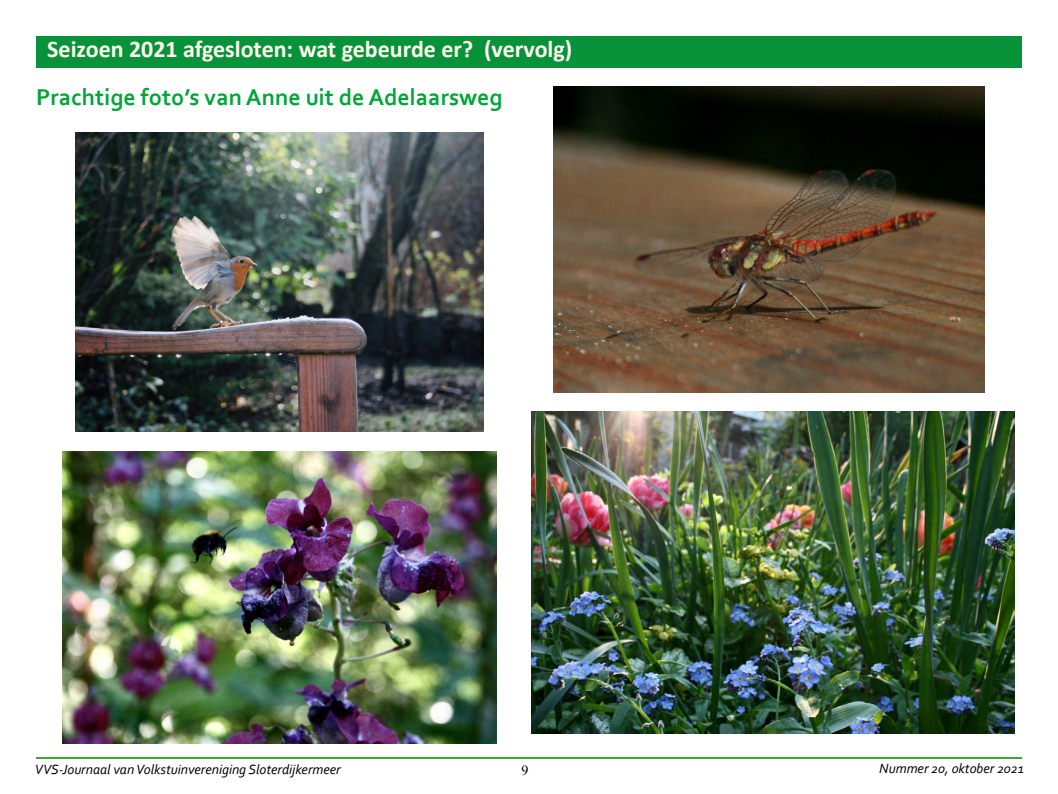
<style>
.page{position:relative;width:1058px;height:794px;background:#fff}
.page>*{position:absolute;margin:0;border:0;box-sizing:border-box;transform-origin:0 0}
.t1{font:700 24px "Calibri";color:#fffdf0}
.t2{font:700 24px "Corbel";color:#03a439}
.t3{font:italic 14px "Corbel";color:#000}
.t4{font:14px "Times New Roman";color:#000}
</style>
<div class="page">
<hr style="left:36px;top:757px;width:985px;height:2px;background:#3fa535">
<div style="left:36px;top:36px;width:985px;height:31px;background:#089239"></div>
<img style="left:75px;top:133px;width:408px;height:299px">
<img style="left:531px;top:411px;width:483px;height:322px">
<img style="left:62px;top:452px;width:434px;height:292px">
<img style="left:553px;top:86px;width:431px;height:307px">
<h1 class="t1" style="left:47px;top:33px;width:526px">Seizoen 2021 afgesloten: wat gebeurde er? (vervolg)</h1>
<h1 class="t2" style="left:36px;top:82px;width:468px">Prachtige foto’s van Anne uit de Adelaarsweg</h1>
<p class="t3" style="left:35px;top:760px;width:307px">VVS-Journaal van Volkstuinvereniging Sloterdijkermeer</p>
<p class="t4" style="left:521px;top:761px;width:8px">9</p>
<p class="t3" style="left:879px;top:759px;width:146px">Nummer 20, oktober 2021</p>
</div>
